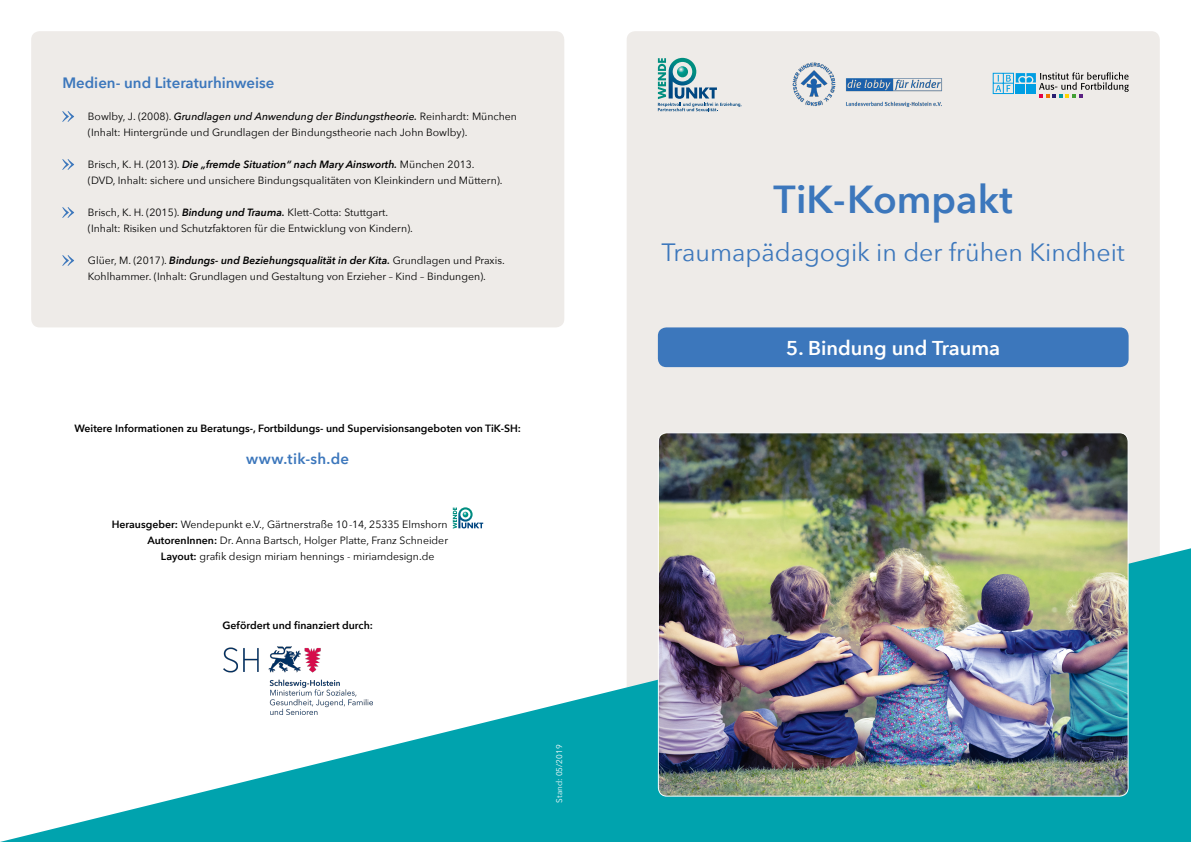
<style>
.page{position:relative;width:1191px;height:842px;background:#fff}
.page>*{position:absolute;margin:0;border:0;box-sizing:border-box;transform-origin:0 0}
.t1{font:600 39px "Avenir Next";color:#3c77bc}
.t2{font:25px "Avenir Next";color:#3c77bc}
.t3{font:600 20px "Avenir Next";color:#fff}
.t4{font:600 15px "Avenir Next";color:#3c77bc}
.t5{font:600 15px "Avenir Next";letter-spacing:.02em;color:#3c77bc}
.t6{font:10.5px/16px "Avenir Next";color:#000}
.t7{font:600 10.5px "Avenir Next";color:#000}
.t8{font:8.2px "Avenir Next";color:#fff}
.s1{font-weight:500;font-style:italic}
.s2{font-weight:600;font-style:italic}
.s3{font-weight:600}
</style>
<div class="page">
<div style="left:626px;top:31px;width:533px;height:795px;background:#eeebe8;border-radius:9px"></div>
<svg style="left:0;top:546px;width:1191px;height:296px"></svg>
<div style="left:31px;top:31px;width:533px;height:296px;background:#eeebe8;border-radius:9px"></div>
<div style="left:658px;top:327px;width:470px;height:40px;background:#3c77bc;border-radius:9px"></div>
<svg style="left:62px;top:111px;width:12px;height:11px"></svg>
<svg style="left:62px;top:159px;width:12px;height:11px"></svg>
<svg style="left:62px;top:207px;width:12px;height:11px"></svg>
<svg style="left:62px;top:255px;width:12px;height:11px"></svg>
<svg style="left:453px;top:507px;width:30px;height:22px"></svg>
<img style="left:223px;top:646px;width:149px;height:68px">
<svg style="left:658px;top:58px;width:83px;height:54px"></svg>
<svg style="left:992px;top:72px;width:136px;height:26px"></svg>
<img style="left:792px;top:62px;width:150px;height:45px">
<img style="left:658px;top:434px;width:470px;height:362px">
<h3 class="t4" style="left:62px;top:70px;width:214px">Medien- und Literaturhinweise</h3>
<p class="t6" style="left:88px;top:108px;width:430px">Bowlby, J. (2008). <span class="s1">Grundlagen und Anwendung der Bindungstheorie.</span> Reinhardt: München (Inhalt: Hintergründe und Grundlagen der Bindungstheorie nach John Bowlby).</p>
<p class="t6" style="left:88px;top:156px;width:416px">Brisch, K. H. (2013). <span class="s2">Die „fremde Situation“ nach Mary Ainsworth.</span> München 2013. (DVD, Inhalt: sichere und unsichere Bindungsqualitäten von Kleinkindern und Müttern).</p>
<p class="t6" style="left:88px;top:204px;width:326px">Brisch, K. H. (2015). <span class="s2">Bindung und Trauma.</span> Klett-Cotta: Stuttgart. (Inhalt: Risiken und Schutzfaktoren für die Entwicklung von Kindern).</p>
<p class="t6" style="left:88px;top:252px;width:418px">Glüer, M. (2017). <span class="s2">Bindungs- und Beziehungsqualität in der Kita.</span> Grundlagen und Praxis.<br>Kohlhammer. (Inhalt: Grundlagen und Gestaltung von Erzieher – Kind – Bindungen).</p>
<p class="t7" style="left:74px;top:420px;width:448px">Weitere Informationen zu Beratungs-, Fortbildungs- und Supervisionsangeboten von TiK-SH:</p>
<h3 class="t5" style="left:246px;top:446px;width:104px">www.tik-sh.de</h3>
<p class="t6" style="left:112px;top:516px;width:337px"><span class="s3">Herausgeber:</span> Wendepunkt e.V., Gärtnerstraße 10-14, 25335 Elmshorn</p>
<p class="t6" style="left:147px;top:532px;width:302px"><span class="s3">AutorenInnen:</span> Dr. Anna Bartsch, Holger Platte, Franz Schneider</p>
<p class="t6" style="left:161px;top:548px;width:275px"><span class="s3">Layout:</span> grafik design miriam hennings - miriamdesign.de</p>
<p class="t7" style="left:222px;top:616px;width:152px">Gefördert und finanziert durch:</p>
<p class="t8" style="left:552px;top:802px;width:59px;rotate:-90deg">Stand: 05/2019</p>
<h1 class="t1" style="left:773px;top:166px;width:241px">TiK-Kompakt</h1>
<h2 class="t2" style="left:661px;top:231px;width:465px">Traumapädagogik in der frühen Kindheit</h2>
<h3 class="t3" style="left:786px;top:330px;width:215px">5. Bindung und Trauma</h3>
</div>
